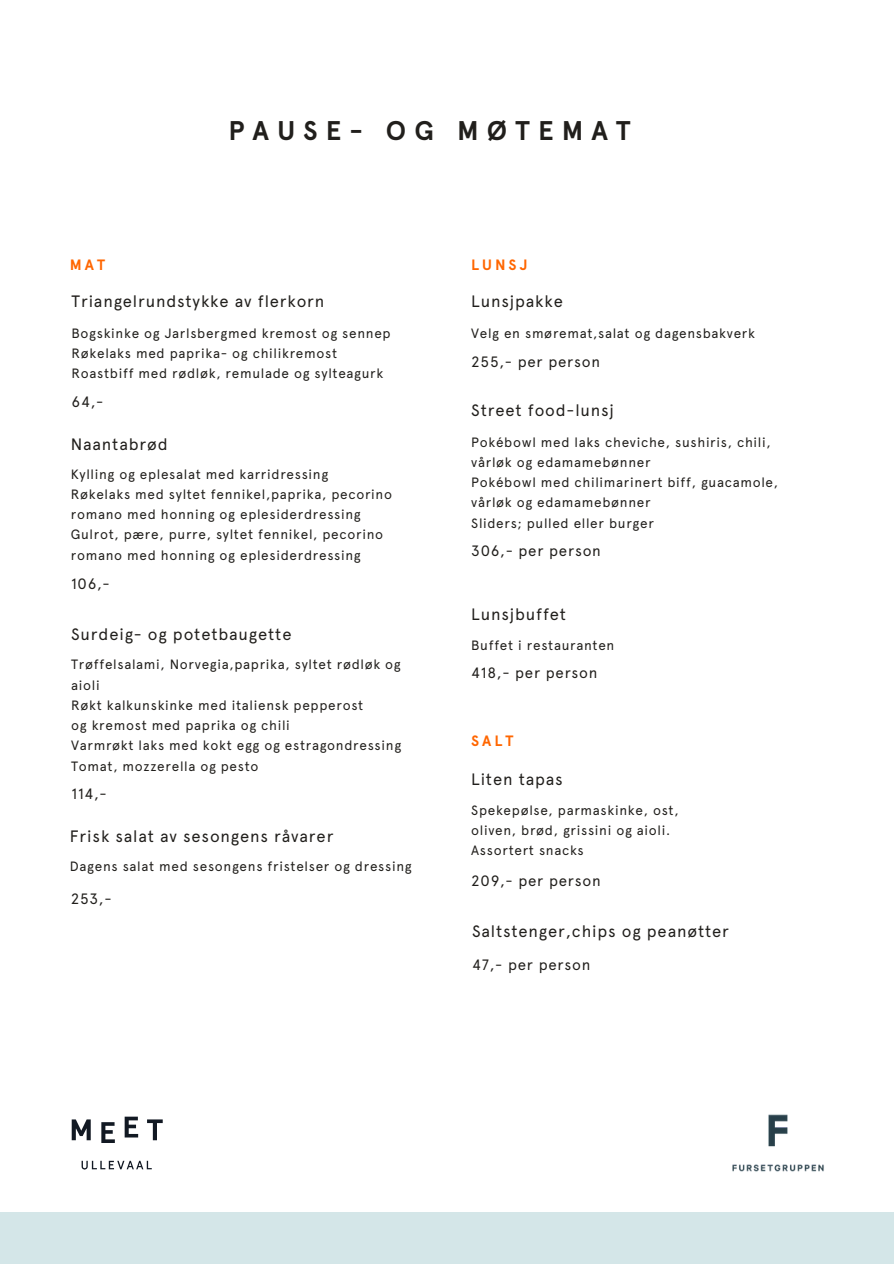
<style>
.page{position:relative;width:894px;height:1264px;background:#fff}
.page>*{position:absolute;margin:0;border:0;box-sizing:border-box;transform-origin:0 0}
.t1{font:700 27px "Apercu";letter-spacing:.3em;color:#211f1c}
.t2{font:16.5px "Apercu";letter-spacing:.05em;color:#211f1c}
.t3{font:15px "Apercu";letter-spacing:.05em;color:#211f1c}
.t4{font:700 15px "Apercu";letter-spacing:.2em;color:#f60}
.t5{font:13.5px/20.2px "Apercu";letter-spacing:.05em;color:#211f1c}
</style>
<div class="page">
<svg style="left:125px;top:1116px;width:13px;height:21px"></svg>
<svg style="left:72px;top:1119px;width:19px;height:21px"></svg>
<svg style="left:147px;top:1119px;width:16px;height:21px"></svg>
<svg style="left:101px;top:1122px;width:14px;height:20px"></svg>
<svg style="left:82px;top:1160px;width:70px;height:9px"></svg>
<img style="left:732px;top:1114px;width:92px;height:58px">
<div style="left:0;top:1211px;width:893px;height:52px;background:#d4e6e8"></div>
<p class="t4" style="left:70px;top:256px;width:37px">MAT</p>
<p class="t1" style="left:228px;top:114px;width:403px">PAUSE- OG MØTEMAT</p>
<p class="t4" style="left:471px;top:256px;width:58px">LUNSJ</p>
<p class="t2" style="left:72px;top:292px;width:254px">Triangelrundstykke av flerkorn</p>
<h2 class="t5" style="left:72px;top:322px;width:320px">Bogskinke og Jarlsbergmed kremost og sennep<br>Røkelaks med paprika- og chilikremost<br>Roastbiff med rødløk, remulade og sylteagurk</h2>
<p class="t3" style="left:72px;top:392px;width:33px">64,-</p>
<p class="t2" style="left:71px;top:434px;width:98px">Naantabrød</p>
<p class="t5" style="left:71px;top:463px;width:259px">Kylling og eplesalat med karridressing</p>
<p class="t5" style="left:71px;top:484px;width:323px">Røkelaks med syltet fennikel,paprika, pecorino romano med honning og eplesiderdressing Gulrot, pære, purre, syltet fennikel, pecorino romano med honning og eplesiderdressing</p>
<p class="t3" style="left:71px;top:574px;width:40px">106,-</p>
<p class="t2" style="left:71px;top:625px;width:222px">Surdeig- og potetbaugette</p>
<p class="t5" style="left:71px;top:654px;width:331px">Trøffelsalami, Norvegia,paprika, syltet rødløk og aioli</p>
<p class="t5" style="left:71px;top:695px;width:293px">Røkt kalkunskinke med italiensk pepperost</p>
<p class="t5" style="left:71px;top:715px;width:220px">og kremost med paprika og chili</p>
<p class="t5" style="left:71px;top:735px;width:331px">Varmrøkt laks med kokt egg og estragondressing</p>
<p class="t5" style="left:71px;top:755px;width:189px">Tomat, mozzerella og pesto</p>
<p class="t3" style="left:72px;top:784px;width:37px">114,-</p>
<h2 class="t2" style="left:70px;top:826px;width:265px">Frisk salat av sesongens råvarer</h2>
<p class="t5" style="left:70px;top:856px;width:343px">Dagens salat med sesongens fristelser og dressing</p>
<p class="t3" style="left:71px;top:889px;width:42px">253,-</p>
<p class="t2" style="left:471px;top:292px;width:93px">Lunsjpakke</p>
<p class="t5" style="left:471px;top:322px;width:285px">Velg en smøremat,salat og dagensbakverk</p>
<p class="t3" style="left:471px;top:352px;width:130px">255,- per person</p>
<p class="t2" style="left:471px;top:401px;width:144px">Street food-lunsj</p>
<p class="t5" style="left:471px;top:431px;width:301px">Pokébowl med laks cheviche, sushiris, chili, vårløk og edamamebønner</p>
<p class="t5" style="left:471px;top:472px;width:308px">Pokébowl med chilimarinert biff, guacamole, vårløk og edamamebønner</p>
<p class="t5" style="left:471px;top:512px;width:184px">Sliders; pulled eller burger</p>
<p class="t3" style="left:471px;top:541px;width:131px">306,- per person</p>
<p class="t2" style="left:471px;top:604px;width:96px">Lunsjbuffet</p>
<p class="t5" style="left:471px;top:635px;width:145px">Buffet i restauranten</p>
<h2 class="t3" style="left:471px;top:664px;width:128px">418,- per person</h2>
<p class="t4" style="left:471px;top:731px;width:44px">SALT</p>
<p class="t2" style="left:471px;top:769px;width:93px">Liten tapas</p>
<p class="t5" style="left:471px;top:800px;width:209px">Spekepølse, parmaskinke, ost, oliven, brød, grissini og aioli.</p>
<p class="t5" style="left:471px;top:840px;width:114px">Assortert snacks</p>
<p class="t3" style="left:471px;top:872px;width:131px">209,- per person</p>
<p class="t2" style="left:472px;top:921px;width:258px">Saltstenger,chips og peanøtter</p>
<h3 class="t3" style="left:472px;top:956px;width:120px">47,- per person</h3>
</div>
